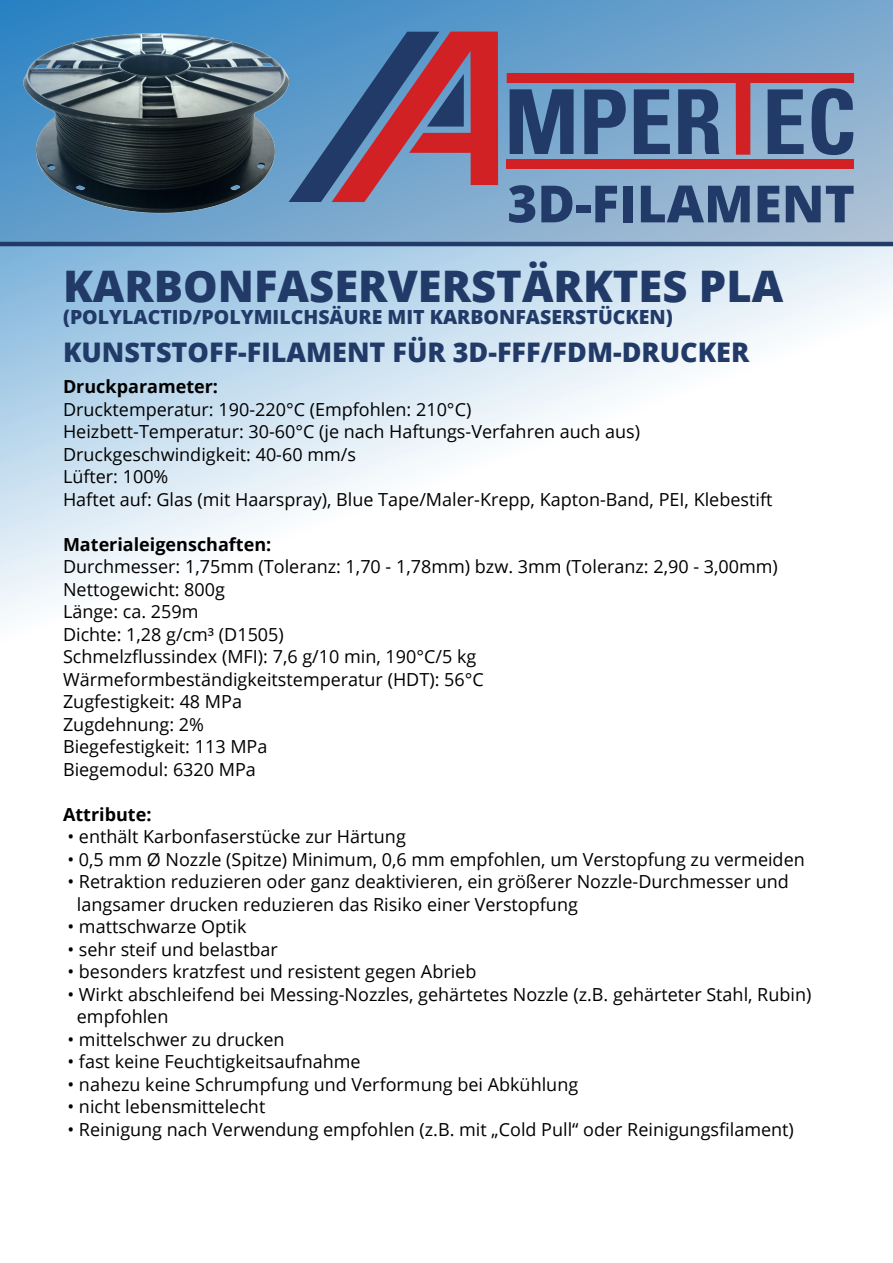
<style>
.page{position:relative;width:893px;height:1263px;background:#fff}
.page>*{position:absolute;margin:0;border:0;box-sizing:border-box;transform-origin:0 0}
.t1{font:800 51.3px "Open Sans";color:#213a68}
.t2{font:800 43.5px "Open Sans";color:#213a68}
.t3{font:800 27px "Open Sans";color:#213a68}
.t4{font:800 19.5px "Open Sans";color:#213a68}
.t5{font:18px/22.5px "Open Sans";color:#000}
.t6{font:700 18px "Open Sans";color:#000}
</style>
<div class="page">
<svg style="left:0;top:0;width:893px;height:617px"></svg>
<div style="left:506px;top:159px;width:348px;height:10px;background:#d12124"></div>
<svg style="left:507px;top:73px;width:347px;height:82px"></svg>
<svg style="left:289px;top:32px;width:209px;height:170px"></svg>
<hr style="left:0;top:242px;width:893px;height:4px;background:#213a68">
<img style="left:23px;top:0;width:266px;height:253px">
<p class="t1" style="left:507px;top:165px;width:349px">3D-FILAMENT</p>
<h1 class="t2" style="left:63px;top:253px;width:722px">KARBONFASERVERSTÄRKTES PLA</h1>
<p class="t4" style="left:63px;top:302px;width:611px">(POLYLACTID/POLYMILCHSÄURE MIT KARBONFASERSTÜCKEN)</p>
<h2 class="t3" style="left:63px;top:332px;width:688px">KUNSTSTOFF-FILAMENT FÜR 3D-FFF/FDM-DRUCKER</h2>
<h4 class="t6" style="left:63px;top:374px;width:157px">Druckparameter:</h4>
<p class="t5" style="left:63px;top:397px;width:711px">Drucktemperatur: 190-220°C (Empfohlen: 210°C)<br>Heizbett-Temperatur: 30-60°C (je nach Haftungs-Verfahren auch aus)<br>Druckgeschwindigkeit: 40-60 mm/s<br>Lüfter: 100%<br>Haftet auf: Glas (mit Haarspray), Blue Tape/Maler-Krepp, Kapton-Band, PEI, Klebestift</p>
<h4 class="t6" style="left:63px;top:531px;width:210px">Materialeigenschaften:</h4>
<p class="t5" style="left:63px;top:555px;width:716px">Durchmesser: 1,75mm (Toleranz: 1,70 - 1,78mm) bzw. 3mm (Toleranz: 2,90 - 3,00mm)<br>Nettogewicht: 800g<br>Länge: ca. 259m<br>Dichte: 1,28 g/cm³ (D1505)</p>
<p class="t5" style="left:63px;top:645px;width:415px">Schmelzflussindex (MFI): 7,6 g/10 min, 190°C/5 kg</p>
<p class="t5" style="left:63px;top:667px;width:422px">Wärmeformbeständigkeitstemperatur (HDT): 56°C<br>Zugfestigkeit: 48 MPa<br>Zugdehnung: 2%<br>Biegefestigkeit: 113 MPa<br>Biegemodul: 6320 MPa</p>
<h4 class="t6" style="left:63px;top:801px;width:90px">Attribute:</h4>
<p class="t5" style="left:68px;top:825px;width:340px">• enthält Karbonfaserstücke zur Härtung</p>
<p class="t5" style="left:68px;top:847px;width:739px">• 0,5 mm Ø Nozzle (Spitze) Minimum, 0,6 mm empfohlen, um Verstopfung zu vermeiden</p>
<p class="t5" style="left:77px;top:870px;width:713px;text-indent:-9px">• Retraktion reduzieren oder ganz deaktivieren, ein größerer Nozzle-Durchmesser und langsamer drucken reduzieren das Risiko einer Verstopfung</p>
<p class="t5" style="left:68px;top:915px;width:181px">• mattschwarze Optik</p>
<p class="t5" style="left:68px;top:937px;width:212px">• sehr steif und belastbar</p>
<p class="t5" style="left:68px;top:960px;width:410px">• besonders kratzfest und resistent gegen Abrieb</p>
<p class="t5" style="left:77px;top:982px;width:736px;text-indent:-9px">• Wirkt abschleifend bei Messing-Nozzles, gehärtetes Nozzle (z.B. gehärteter Stahl, Rubin) empfohlen</p>
<p class="t5" style="left:68px;top:1027px;width:219px">• mittelschwer zu drucken</p>
<p class="t5" style="left:68px;top:1050px;width:295px">• fast keine Feuchtigkeitsaufnahme</p>
<p class="t5" style="left:68px;top:1072px;width:512px">• nahezu keine Schrumpfung und Verformung bei Abkühlung</p>
<p class="t5" style="left:68px;top:1095px;width:199px">• nicht lebensmittelecht</p>
<p class="t5" style="left:68px;top:1117px;width:728px">• Reinigung nach Verwendung empfohlen (z.B. mit „Cold Pull“ oder Reinigungsfilament)</p>
</div>
